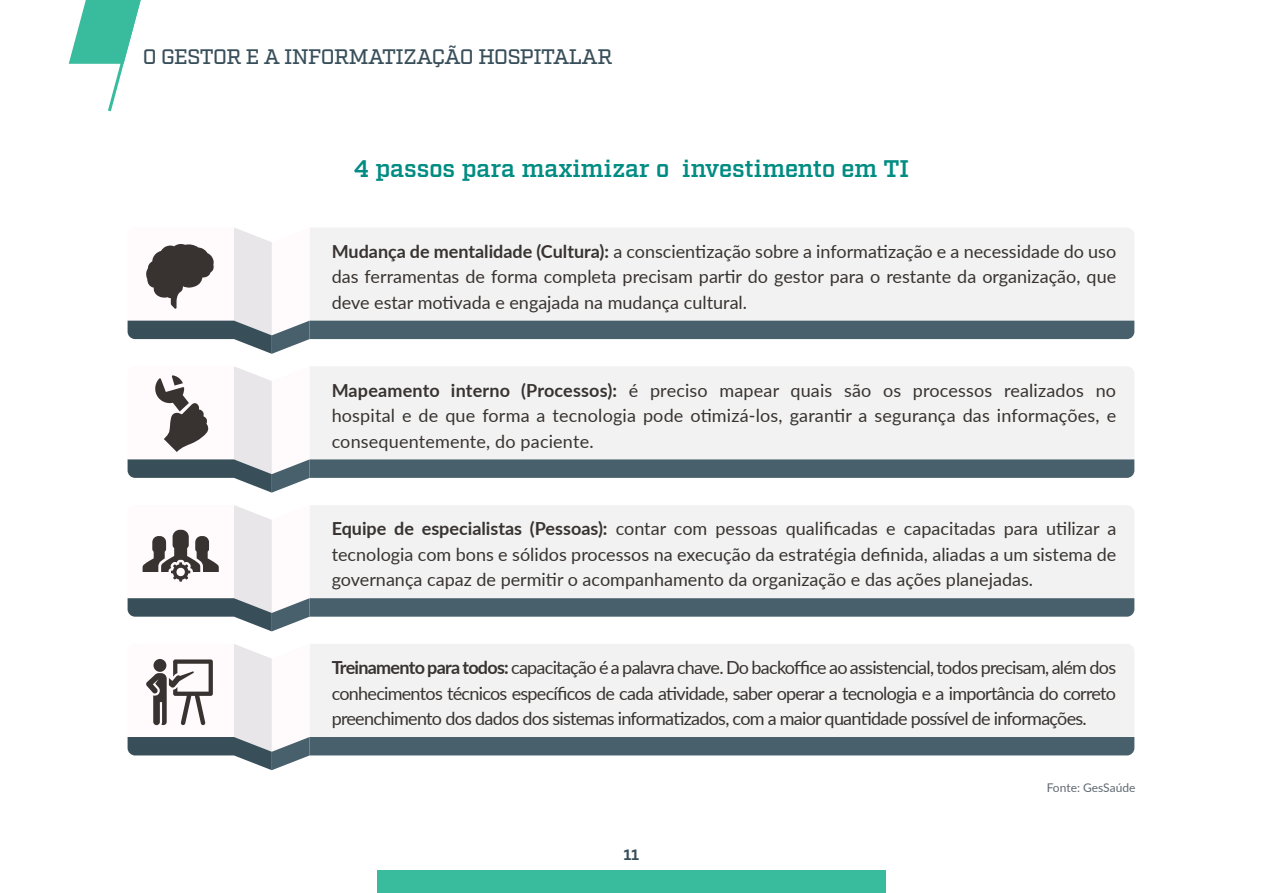
<style>
.page{position:relative;width:1263px;height:893px;background:#fff}
.page>*{position:absolute;margin:0;border:0;box-sizing:border-box;transform-origin:0 0}
.t1{font:600 24px "Factoria";color:#008c82}
.t2{font:500 21px "Factoria";letter-spacing:-.03em;color:#384f5a}
.t3{font:18px/25.5px "Lato";color:#383330;text-align:justify}
.t4{font:700 15px "Factoria";color:#384f5a}
.t5{font:12px "Lato";color:#5f6871}
.s1{font-weight:700}
</style>
<div class="page">
<div style="left:377px;top:870px;width:509px;height:23px;background:#39bb9d"></div>
<svg style="left:69px;top:0;width:72px;height:112px"></svg>
<svg style="left:128px;top:505px;width:1006px;height:126px"></svg>
<svg style="left:128px;top:366px;width:1006px;height:127px"></svg>
<svg style="left:128px;top:228px;width:1006px;height:126px"></svg>
<svg style="left:128px;top:644px;width:1006px;height:126px"></svg>
<p class="t2" style="left:143px;top:44px;width:471px">O GESTOR E A INFORMATIZAÇÃO HOSPITALAR</p>
<h1 class="t1" style="left:354px;top:154px;width:557px">4 passos para maximizar o investimento em TI</h1>
<p class="t3" style="left:332px;top:238px;width:786px"><span class="s1">Mudança de mentalidade (Cultura):</span> a conscientização sobre a informatização e a necessidade do uso das ferramentas de forma completa precisam partir do gestor para o restante da organização, que deve estar motivada e engajada na mudança cultural.</p>
<p class="t3" style="left:332px;top:376px;width:786px"><span class="s1">Mapeamento interno (Processos):</span> é preciso mapear quais são os processos realizados no hospital e de que forma a tecnologia pode otimizá-los, garantir a segurança das informações, e consequentemente, do paciente.</p>
<p class="t3" style="left:332px;top:515px;width:786px"><span class="s1">Equipe de especialistas (Pessoas):</span> contar com pessoas qualificadas e capacitadas para utilizar a tecnologia com bons e sólidos processos na execução da estratégia definida, aliadas a um sistema de governança capaz de permitir o acompanhamento da organização e das ações planejadas.</p>
<p class="t3" style="left:332px;top:654px;width:786px"><span class="s1">Treinamento para todos:</span> capacitação é a palavra chave. Do backoffice ao assistencial, todos precisam, além dos conhecimentos técnicos específicos de cada atividade, saber operar a tecnologia e a importância do correto preenchimento dos dados dos sistemas informatizados, com a maior quantidade possível de informações.</p>
<p class="t4" style="left:624px;top:846px;width:17px">11</p>
<p class="t5" style="left:1047px;top:779px;width:90px">Fonte: GesSaúde</p>
</div>
